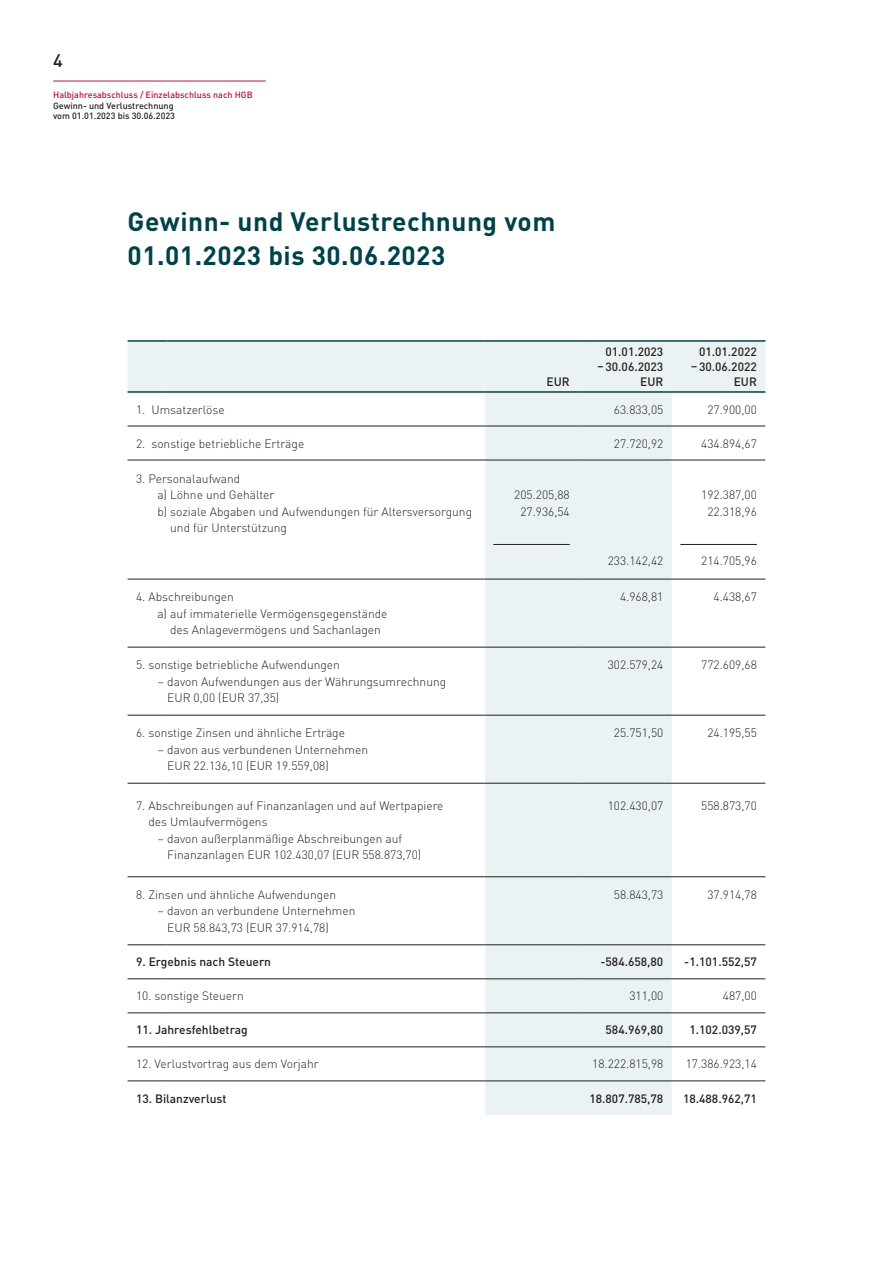
<style>
.page{position:relative;width:893px;height:1263px;background:#fff}
.page>*{position:absolute;margin:0;border:0;box-sizing:border-box;transform-origin:0 0}
.t1{font:700 26.25px/33.8px "DIN Pro";letter-spacing:.02em;color:#01424a}
.t2{font:500 18px "DIN Pro";color:#231f20}
.t3{font:300 12px/16.5px "DIN Pro";color:#231f20}
.t4{font:500 12px/15px "DIN Pro";color:#231f20;text-align:right}
.t5{font:500 9px/10.5px "DIN Pro";color:#231f20}
.t6{font:500 9px "DIN Pro";color:#b31439}
</style>
<div class="page">
<div style="left:128px;top:342px;width:357px;height:49px;background:#ebf2f3"></div>
<div style="left:485px;top:342px;width:280px;height:49px;background:#ebf2f3"></div>
<svg style="left:128px;top:393px;width:637px;height:722px"></svg>
<hr style="left:485px;top:944px;width:93px;height:1px;background:#231f20">
<hr style="left:578px;top:944px;width:94px;height:1px;background:#231f20">
<hr style="left:672px;top:944px;width:93px;height:1px;background:#231f20">
<hr style="left:485px;top:978px;width:93px;height:1px;background:#231f20">
<hr style="left:578px;top:978px;width:94px;height:1px;background:#231f20">
<hr style="left:672px;top:978px;width:93px;height:1px;background:#231f20">
<hr style="left:128px;top:1046px;width:39px;height:1px;background:#231f20">
<hr style="left:167px;top:1046px;width:318px;height:1px;background:#231f20">
<hr style="left:485px;top:1046px;width:93px;height:1px;background:#231f20">
<hr style="left:578px;top:1046px;width:94px;height:1px;background:#231f20">
<hr style="left:672px;top:1046px;width:93px;height:1px;background:#231f20">
<hr style="left:128px;top:1080px;width:39px;height:1px;background:#231f20">
<hr style="left:167px;top:1080px;width:318px;height:1px;background:#231f20">
<hr style="left:485px;top:1080px;width:93px;height:1px;background:#231f20">
<hr style="left:578px;top:1080px;width:94px;height:1px;background:#231f20">
<hr style="left:672px;top:1080px;width:93px;height:1px;background:#231f20">
<hr style="left:485px;top:340px;width:93px;height:2px;background:#01424a">
<hr style="left:578px;top:340px;width:94px;height:2px;background:#01424a">
<hr style="left:672px;top:340px;width:93px;height:2px;background:#01424a">
<hr style="left:485px;top:391px;width:93px;height:2px;background:#01424a">
<hr style="left:578px;top:391px;width:94px;height:2px;background:#01424a">
<hr style="left:672px;top:391px;width:93px;height:2px;background:#01424a">
<hr style="left:128px;top:340px;width:39px;height:2px;background:#01424a">
<hr style="left:167px;top:340px;width:318px;height:2px;background:#01424a">
<hr style="left:128px;top:391px;width:39px;height:2px;background:#01424a">
<hr style="left:167px;top:391px;width:318px;height:2px;background:#01424a">
<hr style="left:128px;top:426px;width:39px;height:1px;background:#231f20">
<hr style="left:167px;top:426px;width:318px;height:1px;background:#231f20">
<hr style="left:485px;top:426px;width:93px;height:1px;background:#231f20">
<hr style="left:578px;top:426px;width:94px;height:1px;background:#231f20">
<hr style="left:672px;top:426px;width:93px;height:1px;background:#231f20">
<hr style="left:128px;top:460px;width:39px;height:1px;background:#231f20">
<hr style="left:167px;top:460px;width:318px;height:1px;background:#231f20">
<hr style="left:485px;top:460px;width:93px;height:1px;background:#231f20">
<hr style="left:578px;top:460px;width:94px;height:1px;background:#231f20">
<hr style="left:672px;top:460px;width:93px;height:1px;background:#231f20">
<hr style="left:128px;top:579px;width:39px;height:1px;background:#231f20">
<hr style="left:167px;top:579px;width:318px;height:1px;background:#231f20">
<hr style="left:485px;top:579px;width:93px;height:1px;background:#231f20">
<hr style="left:578px;top:579px;width:94px;height:1px;background:#231f20">
<hr style="left:672px;top:579px;width:93px;height:1px;background:#231f20">
<hr style="left:128px;top:647px;width:39px;height:1px;background:#231f20">
<hr style="left:167px;top:647px;width:318px;height:1px;background:#231f20">
<hr style="left:485px;top:647px;width:93px;height:1px;background:#231f20">
<hr style="left:578px;top:647px;width:94px;height:1px;background:#231f20">
<hr style="left:672px;top:647px;width:93px;height:1px;background:#231f20">
<hr style="left:128px;top:715px;width:39px;height:1px;background:#231f20">
<hr style="left:167px;top:715px;width:318px;height:1px;background:#231f20">
<hr style="left:485px;top:715px;width:93px;height:1px;background:#231f20">
<hr style="left:578px;top:715px;width:94px;height:1px;background:#231f20">
<hr style="left:672px;top:715px;width:93px;height:1px;background:#231f20">
<hr style="left:128px;top:783px;width:39px;height:1px;background:#231f20">
<hr style="left:167px;top:783px;width:318px;height:1px;background:#231f20">
<hr style="left:485px;top:783px;width:93px;height:1px;background:#231f20">
<hr style="left:578px;top:783px;width:94px;height:1px;background:#231f20">
<hr style="left:672px;top:783px;width:93px;height:1px;background:#231f20">
<hr style="left:128px;top:876px;width:39px;height:1px;background:#231f20">
<hr style="left:167px;top:876px;width:318px;height:1px;background:#231f20">
<hr style="left:485px;top:876px;width:93px;height:1px;background:#231f20">
<hr style="left:578px;top:876px;width:94px;height:1px;background:#231f20">
<hr style="left:672px;top:876px;width:93px;height:1px;background:#231f20">
<hr style="left:128px;top:944px;width:39px;height:1px;background:#231f20">
<hr style="left:167px;top:944px;width:318px;height:1px;background:#231f20">
<hr style="left:128px;top:978px;width:39px;height:1px;background:#231f20">
<hr style="left:167px;top:978px;width:318px;height:1px;background:#231f20">
<hr style="left:128px;top:1012px;width:39px;height:1px;background:#231f20">
<hr style="left:167px;top:1012px;width:318px;height:1px;background:#231f20">
<hr style="left:485px;top:1012px;width:93px;height:1px;background:#231f20">
<hr style="left:578px;top:1012px;width:94px;height:1px;background:#231f20">
<hr style="left:672px;top:1012px;width:93px;height:1px;background:#231f20">
<hr style="left:493px;top:544px;width:77px;height:1px;background:#231f20">
<hr style="left:680px;top:544px;width:77px;height:1px;background:#231f20">
<hr style="left:53px;top:81px;width:213px;height:1px;background:#b31439">
<h2 class="t2" style="left:53px;top:46px;width:11px">4</h2>
<p class="t6" style="left:53px;top:88px;width:201px">Halbjahresabschluss / Einzelabschluss nach HGB</p>
<p class="t5" style="left:53px;top:100px;width:123px">Gewinn- und Verlustrechnung vom 01.01.2023 bis 30.06.2023</p>
<h1 class="t1" style="left:128px;top:203px;width:429px">Gewinn- und Verlustrechnung vom<br>01.01.2023 bis 30.06.2023</h1>
<p class="t4" style="left:547px;top:373px;width:25px">EUR</p>
<p class="t4" style="left:597px;top:343px;width:68px">01.01.2023 –30.06.2023<br>EUR</p>
<p class="t4" style="left:691px;top:343px;width:68px">01.01.2022 –30.06.2022<br>EUR</p>
<p class="t3" style="left:136px;top:400px;width:90px">1. Umsatzerlöse</p>
<p class="t3" style="left:614px;top:400px;width:51px">63.833,05</p>
<p class="t3" style="left:707px;top:400px;width:51px">27.900,00</p>
<p class="t3" style="left:136px;top:434px;width:170px">2. sonstige betriebliche Erträge</p>
<p class="t3" style="left:614px;top:434px;width:51px">27.720,92</p>
<p class="t3" style="left:701px;top:434px;width:57px">434.894,67</p>
<p class="t3" style="left:136px;top:469px;width:106px">3. Personalaufwand</p>
<p class="t3" style="left:157px;top:486px;width:119px">a) Löhne und Gehälter</p>
<p class="t3" style="left:157px;top:502px;width:316px">b) soziale Abgaben und Aufwendungen für Altersversorgung</p>
<p class="t3" style="left:170px;top:519px;width:118px">und für Unterstützung</p>
<p class="t3" style="left:514px;top:486px;width:57px;text-align:center">205.205,88<br>27.936,54</p>
<p class="t3" style="left:701px;top:486px;width:57px;text-align:center">192.387,00<br>22.318,96</p>
<p class="t3" style="left:701px;top:552px;width:57px">214.705,96</p>
<p class="t3" style="left:608px;top:552px;width:57px">233.142,42</p>
<p class="t3" style="left:136px;top:588px;width:99px">4. Abschreibungen</p>
<p class="t3" style="left:157px;top:604px;width:232px">a) auf immaterielle Vermögensgegenstände</p>
<p class="t3" style="left:170px;top:621px;width:212px">des Anlagevermögens und Sachanlagen</p>
<p class="t3" style="left:136px;top:656px;width:205px">5. sonstige betriebliche Aufwendungen</p>
<p class="t3" style="left:167px;top:672px;width:280px;text-indent:-10px">– davon Aufwendungen aus der Währungsumrechnung<br>EUR 0,00 (EUR 37,35)</p>
<p class="t3" style="left:136px;top:724px;width:211px">6. sonstige Zinsen und ähnliche Erträge</p>
<p class="t3" style="left:167px;top:740px;width:202px;text-indent:-10px">– davon aus verbundenen Unternehmen<br>EUR 22.136,10 (EUR 19.559,08)</p>
<p class="t3" style="left:148px;top:796px;width:297px;text-indent:-12px">7. Abschreibungen auf Finanzanlagen und auf Wertpapiere des Umlaufvermögens</p>
<p class="t3" style="left:167px;top:829px;width:256px;text-indent:-10px">– davon außerplanmäßige Abschreibungen auf<br>Finanzanlagen EUR 102.430,07 (EUR 558.873,70)</p>
<p class="t3" style="left:136px;top:885px;width:202px">8. Zinsen und ähnliche Aufwendungen</p>
<p class="t3" style="left:167px;top:902px;width:190px;text-indent:-10px">– davon an verbundene Unternehmen<br>EUR 58.843,73 (EUR 37.914,78)</p>
<p class="t3" style="left:620px;top:588px;width:45px">4.968,81</p>
<p class="t3" style="left:714px;top:588px;width:45px">4.438,67</p>
<p class="t3" style="left:608px;top:656px;width:57px">302.579,24</p>
<p class="t3" style="left:701px;top:656px;width:57px">772.609,68</p>
<p class="t3" style="left:614px;top:724px;width:51px">25.751,50</p>
<p class="t3" style="left:707px;top:724px;width:51px">24.195,55</p>
<p class="t3" style="left:608px;top:796px;width:57px">102.430,07</p>
<p class="t3" style="left:701px;top:796px;width:57px">558.873,70</p>
<p class="t3" style="left:614px;top:885px;width:51px">58.843,73</p>
<p class="t3" style="left:707px;top:885px;width:51px">37.914,78</p>
<p class="t4" style="left:136px;top:954px;width:137px">9. Ergebnis nach Steuern</p>
<p class="t4" style="left:600px;top:954px;width:64px">-584.658,80</p>
<p class="t4" style="left:684px;top:954px;width:74px">-1.101.552,57</p>
<p class="t3" style="left:136px;top:987px;width:109px">10. sonstige Steuern</p>
<p class="t3" style="left:629px;top:987px;width:35px">311,00</p>
<p class="t3" style="left:723px;top:987px;width:35px">487,00</p>
<p class="t4" style="left:136px;top:1022px;width:113px">11. Jahresfehlbetrag</p>
<p class="t4" style="left:606px;top:1022px;width:59px">584.969,80</p>
<p class="t4" style="left:689px;top:1022px;width:69px">1.102.039,57</p>
<p class="t3" style="left:136px;top:1055px;width:184px">12. Verlustvortrag aus dem Vorjahr</p>
<p class="t3" style="left:592px;top:1055px;width:73px">18.222.815,98</p>
<p class="t3" style="left:686px;top:1055px;width:73px">17.386.923,14</p>
<p class="t4" style="left:136px;top:1090px;width:92px">13. Bilanzverlust</p>
<p class="t4" style="left:589px;top:1090px;width:75px">18.807.785,78</p>
<p class="t4" style="left:683px;top:1090px;width:75px">18.488.962,71</p>
</div>
